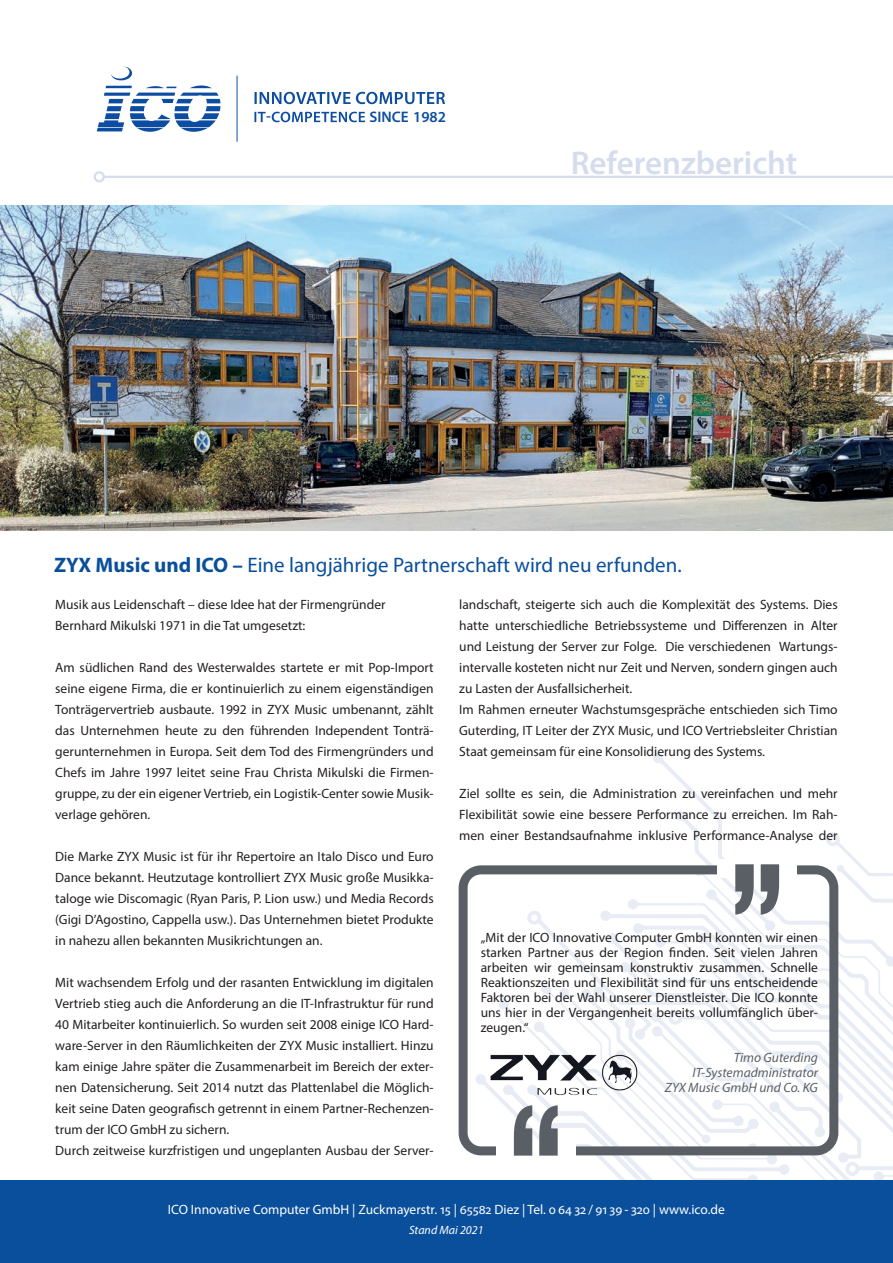
<style>
.page{position:relative;width:893px;height:1263px;background:#fff}
.page>*{position:absolute;margin:0;border:0;box-sizing:border-box;transform-origin:0 0}
.t1{font:600 33px "Myriad Pro";color:#d4dced}
.t2{font:21px "Myriad Pro";color:#0a4f9b}
.t3{font:600 15.3px "Myriad Pro";color:#0d4da1}
.t4{font:13.5px/21px "Myriad Pro";color:#231f20;text-align:justify}
.t5{font:13.5px "Myriad Pro";color:#fff}
.t6{font:italic 13.5px/15px "Myriad Pro";color:#5a5f66;text-align:right}
.t7{font:italic 12px "Myriad Pro";color:#fff}
.s1{font-weight:700}
</style>
<div class="page">
<svg style="left:653px;top:753px;width:61px;height:58px"></svg>
<div style="left:0;top:1180px;width:893px;height:83px;background:#0a4f9b"></div>
<hr style="left:104px;top:176px;width:789px;height:2px;background:#d4dced">
<div style="left:94px;top:171px;width:11px;height:11px;border:2px solid #d4dced;border-radius:50%"></div>
<svg style="left:97px;top:67px;width:123px;height:65px"></svg>
<hr style="left:237px;top:76px;width:1px;height:66px;background:#0d4da1">
<svg style="left:255px;top:92px;width:190px;height:12px"></svg>
<svg style="left:254px;top:112px;width:111px;height:10px"></svg>
<img style="left:0;top:205px;width:893px;height:325px">
<svg style="left:458px;top:811px;width:435px;height:369px"></svg>
<img style="left:472px;top:1042px;width:184px;height:58px">
<p class="t3" style="left:369px;top:107px;width:78px">SINCE 1982</p>
<h1 class="t1" style="left:571px;top:142px;width:228px">Referenzbericht</h1>
<h2 class="t2" style="left:54px;top:552px;width:629px"><span class="s1">ZYX Music und ICO –</span> Eine langjährige Partnerschaft wird neu erfunden.</h2>
<p class="t4" style="left:55px;top:593px;width:332px">Musik aus Leidenschaft – diese Idee hat der Firmengründer<br>Bernhard Mikulski 1971 in die Tat umgesetzt:</p>
<p class="t4" style="left:55px;top:656px;width:380px">Am südlichen Rand des Westerwaldes startete er mit Pop-Import seine eigene Firma, die er kontinuierlich zu einem eigenständigen Tonträgervertrieb ausbaute. 1992 in ZYX Music umbenannt, zählt das Unternehmen heute zu den führenden Independent Tonträ&shy;gerunternehmen in Europa. Seit dem Tod des Firmengründers und Chefs im Jahre 1997 leitet seine Frau Christa Mikulski die Firmen&shy;gruppe, zu der ein eigener Vertrieb, ein Logistik-Center sowie Musik&shy;verlage gehören.</p>
<p class="t4" style="left:55px;top:845px;width:380px">Die Marke ZYX Music ist für ihr Repertoire an Italo Disco und Euro Dance bekannt. Heutzutage kontrolliert ZYX Music große Musikka&shy;taloge wie Discomagic (Ryan Paris, P. Lion usw.) und Media Records (Gigi D’Agostino, Cappella usw.). Das Unternehmen bietet Produkte in nahezu allen bekannten Musikrichtungen an.</p>
<p class="t4" style="left:55px;top:971px;width:380px;text-align:left">Mit wachsendem Erfolg und der rasanten Entwicklung im digitalen Vertrieb stieg auch die Anforderung an die IT-Infrastruktur für rund 40 Mitarbeiter kontinuierlich. So wurden seit 2008 einige ICO Hard&shy;ware-Server in den Räumlichkeiten der ZYX Music installiert. Hinzu kam einige Jahre später die Zusammenarbeit im Bereich der exter&shy;nen Datensicherung. Seit 2014 nutzt das Plattenlabel die Möglich&shy;keit seine Daten geografisch getrennt in einem Partner-Rechenzen&shy;trum der ICO GmbH zu sichern.<br>Durch zeitweise kurzfristigen und ungeplanten Ausbau der Server-</p>
<p class="t4" style="left:459px;top:594px;width:380px;text-align:left">landschaft, steigerte sich auch die Komplexität des Systems. Dies hatte unterschiedliche Betriebssysteme und Differenzen in Alter und Leistung der Server zur Folge. Die verschiedenen Wartungs&shy;intervalle kosteten nicht nur Zeit und Nerven, sondern gingen auch zu Lasten der Ausfallsicherheit.<br>Im Rahmen erneuter Wachstumsgespräche entschieden sich Timo Guterding, IT Leiter der ZYX Music, und ICO Vertriebsleiter Christian Staat gemeinsam für eine Konsolidierung des Systems.</p>
<p class="t4" style="left:459px;top:783px;width:380px">Ziel sollte es sein, die Administration zu vereinfachen und mehr Flexibilität sowie eine bessere Performance zu erreichen. Im Rah&shy;men einer Bestandsaufnahme inklusive Performance-Analyse der</p>
<p class="t4" style="left:481px;top:930px;width:339px;line-height:15px">„Mit der ICO Innovative Computer GmbH konnten wir einen starken Partner aus der Region finden. Seit vielen Jahren arbeiten wir gemeinsam konstruktiv zusammen. Schnelle Reaktionszeiten und Flexibilität sind für uns entscheidende Faktoren bei der Wahl unserer Dienstleister. Die ICO konnte uns hier in der Vergangenheit bereits vollumfänglich über&shy;zeugen.“</p>
<p class="t6" style="left:665px;top:1050px;width:155px">Timo Guterding<br>IT-Systemadministrator<br>ZYX Music GmbH und Co. KG</p>
<p class="t5" style="left:168px;top:1201px;width:558px">ICO Innovative Computer GmbH | Zuckmayerstr. 15 | 65582 Diez | Tel. 0 64 32 / 91 39 - 320 | www.ico.de</p>
<p class="t7" style="left:409px;top:1222px;width:76px">Stand Mai 2021</p>
</div>
